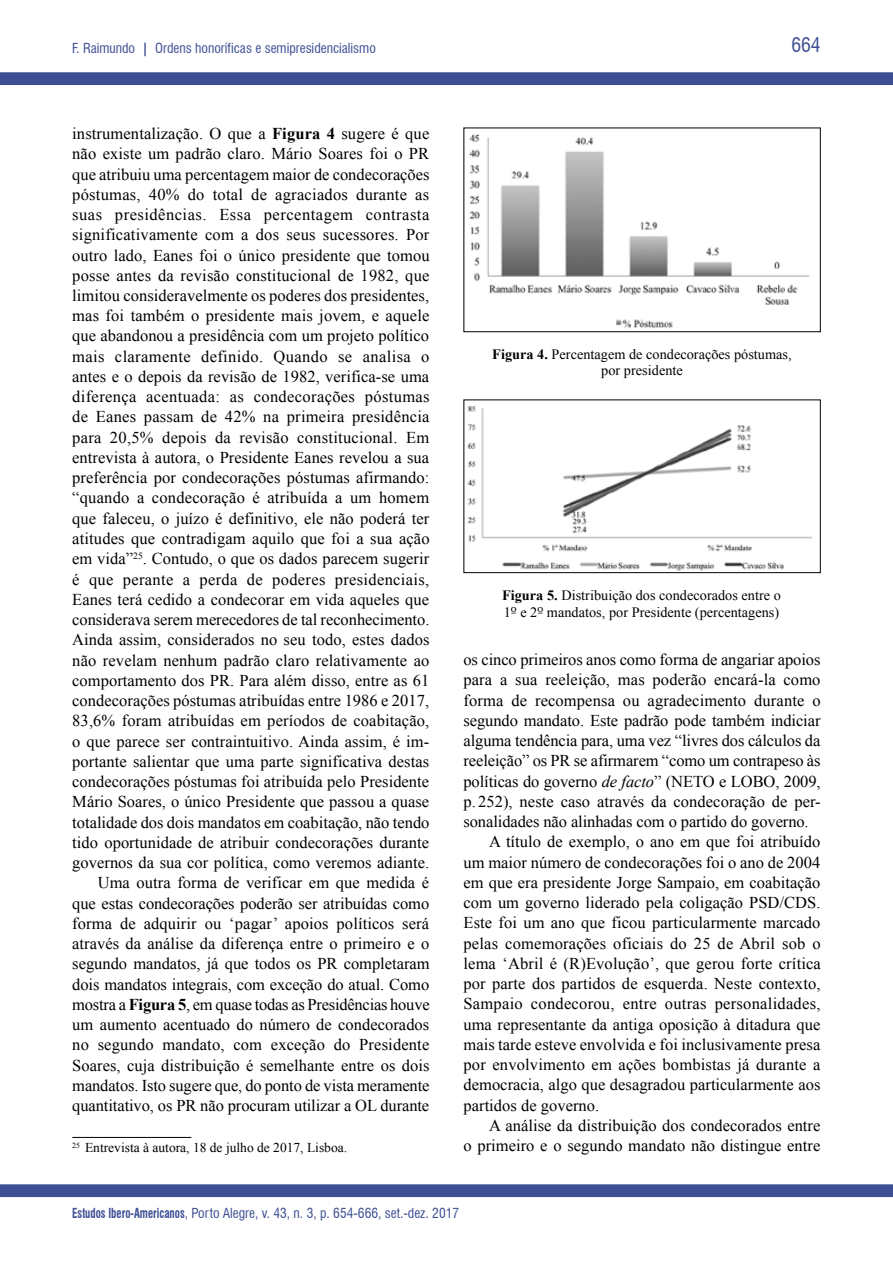
<style>
.page{position:relative;width:893px;height:1263px;background:#fff}
.page>*{position:absolute;margin:0;border:0;box-sizing:border-box;transform-origin:0 0}
.t1{font:condensed 19.5px "Swiss 721 BT";color:#3d4e93}
.t2{font:16.5px/20.2px "Times New Roman";color:#000;text-align:right}
.t3{font:14.25px/16.5px "Times New Roman";color:#000;text-align:center}
.t4{font:condensed 13.5px "Swiss 721 BT";color:#3d4e93}
.t5{font:13.5px "Times New Roman";color:#000}
.s1{font-weight:700}
.s2{font-family:"Zapf Humanist 601 BT"}
.s3{font-style:italic}
</style>
<div class="page">
<div style="left:0;top:72px;width:893px;height:13px;background:#3d4e93;border:2px solid #3d4e93"></div>
<div style="left:1px;top:1185px;width:891px;height:11px;background:#3d4e93"></div>
<div style="left:0;top:1184px;width:893px;height:13px;border:2px solid #3d4e93"></div>
<hr style="left:72px;top:1137px;width:119px;height:1px;background:#000">
<img style="left:469px;top:134px;width:341px;height:194px">
<img style="left:467px;top:406px;width:346px;height:165px">
<div style="left:463px;top:399px;width:358px;height:174px;border:1px solid #000"></div>
<p class="t4" style="left:72px;top:40px;width:305px">F. Raimundo <span class="s1">|</span> Ordens honoríficas e semipresidencialismo</p>
<p class="t2" style="left:72px;top:123px;width:359px">instrumentalização. O que a <span class="s1">Figura 4</span> sugere é que não existe um padrão claro. Mário Soares foi o PR que atribuiu uma percentagem maior de condecorações póstumas, 40% do total de agraciados durante as suas presidências. Essa percentagem contrasta significativamente com a dos seus sucessores. Por outro lado, Eanes foi o único presidente que tomou posse antes da revisão constitucional de 1982, que limitou consideravelmente os poderes dos presidentes, mas foi também o presidente mais jovem, e aquele que abandonou a presidência com um projeto político mais claramente definido. Quando se analisa o antes e o depois da revisão de 1982, verifica-se uma diferença acentuada: as condecorações póstumas de Eanes passam de 42% na primeira presidência para 20,5% depois da revisão constitucional. Em entrevista à autora, o Presidente Eanes revelou a sua preferência por condecorações póstumas afirmando: “quando a condecoração é atribuída a um homem que faleceu, o juízo é definitivo, ele não poderá ter atitudes que contradigam aquilo que foi a sua ação em vida”<sup>25</sup>. Contudo, o que os dados parecem sugerir é que perante a perda de poderes presidenciais, Eanes terá cedido a condecorar em vida aqueles que considerava serem merecedores de tal reconhecimento.<br>Ainda assim, considerados no seu todo, estes dados não revelam nenhum padrão claro relativamente ao comportamento dos PR. Para além disso, entre as 61 condecorações póstumas atribuídas entre 1986 e 2017, 83,6% foram atribuídas em períodos de coabitação, o que parece ser contraintuitivo. Ainda assim, é im&shy;portante salientar que uma parte significativa destas condecorações póstumas foi atribuída pelo Presidente Mário Soares, o único Presidente que passou a quase totalidade dos dois mandatos em coabitação, não tendo tido oportunidade de atribuir condecorações durante governos da sua cor política, como veremos adiante.<br>Uma outra forma de verificar em que medida é que estas condecorações poderão ser atribuídas como forma de adquirir ou ‘pagar’ apoios políticos será através da análise da diferença entre o primeiro e o segundo mandatos, já que todos os PR completaram dois mandatos integrais, com exceção do atual. Como mostra a <span class="s1">Figura 5</span>, em quase todas as Presidências houve um aumento acentuado do número de condecorados no segundo mandato, com exceção do Presidente Soares, cuja distribuição é semelhante entre os dois mandatos. Isto sugere que, do ponto de vista meramente quantitativo, os PR não procuram utilizar a OL durante</p>
<p class="t5" style="left:72px;top:1139px;width:276px"><sup>25</sup> Entrevista à autora, 18 de julho de 2017, Lisboa.</p>
<p class="t1" style="left:791px;top:33px;width:31px">664</p>
<p class="t3" style="left:492px;top:346px;width:301px"><span class="s1">Figura 4.</span> Percentagem de condecorações póstumas, por presidente</p>
<p class="t3" style="left:502px;top:587px;width:280px;text-align:left"><span class="s1">Figura 5.</span> Distribuição dos condecorados entre o<br>1<span class="s2">º</span> e 2<span class="s2">º</span> mandatos, por Presidente (percentagens)</p>
<p class="t2" style="left:463px;top:649px;width:358px">os cinco primeiros anos como forma de angariar apoios</p>
<p class="t2" style="left:463px;top:669px;width:359px">para a sua reeleição, mas poderão encará-la como</p>
<p class="t2" style="left:463px;top:690px;width:359px">forma de recompensa ou agradecimento durante o</p>
<p class="t2" style="left:463px;top:710px;width:358px">segundo mandato. Este padrão pode também indiciar</p>
<p class="t2" style="left:463px;top:730px;width:358px">alguma tendência para, uma vez “livres dos cálculos da</p>
<p class="t2" style="left:463px;top:750px;width:358px">reeleição” os PR se afirmarem “como um contrapeso às</p>
<p class="t2" style="left:463px;top:771px;width:359px">políticas do governo <span class="s3">de facto</span>” (NETO e LOBO, 2009,</p>
<p class="t2" style="left:463px;top:791px;width:359px">p. 252), neste caso através da condecoração de per-</p>
<p class="t2" style="left:463px;top:811px;width:347px">sonalidades não alinhadas com o partido do governo.</p>
<p class="t2" style="left:489px;top:831px;width:333px">A título de exemplo, o ano em que foi atribuído</p>
<p class="t2" style="left:463px;top:852px;width:358px">um maior número de condecorações foi o ano de 2004</p>
<p class="t2" style="left:463px;top:872px;width:358px">em que era presidente Jorge Sampaio, em coabitação</p>
<p class="t2" style="left:463px;top:892px;width:358px">com um governo liderado pela coligação PSD/CDS.</p>
<p class="t2" style="left:463px;top:912px;width:359px">Este foi um ano que ficou particularmente marcado</p>
<p class="t2" style="left:463px;top:933px;width:359px">pelas comemorações oficiais do 25 de Abril sob o</p>
<p class="t2" style="left:463px;top:953px;width:359px">lema ‘Abril é (R)Evolução’, que gerou forte crítica</p>
<p class="t2" style="left:463px;top:973px;width:359px">por parte dos partidos de esquerda. Neste contexto,</p>
<p class="t2" style="left:463px;top:993px;width:358px">Sampaio condecorou, entre outras personalidades,</p>
<p class="t2" style="left:463px;top:1013px;width:358px">uma representante da antiga oposição à ditadura que</p>
<p class="t2" style="left:463px;top:1034px;width:358px">mais tarde esteve envolvida e foi inclusivamente presa</p>
<p class="t2" style="left:463px;top:1054px;width:358px">por envolvimento em ações bombistas já durante a</p>
<p class="t2" style="left:463px;top:1074px;width:358px">democracia, algo que desagradou particularmente aos</p>
<p class="t2" style="left:463px;top:1094px;width:137px">partidos de governo.</p>
<p class="t2" style="left:489px;top:1115px;width:333px">A análise da distribuição dos condecorados entre</p>
<p class="t2" style="left:463px;top:1135px;width:358px">o primeiro e o segundo mandato não distingue entre</p>
<p class="t4" style="left:72px;top:1205px;width:388px"><span class="s1">Estudos Ibero-Americanos</span>, Porto Alegre, v. 43, n. 3, p. 654-666, set.-dez. 2017</p>
</div>
